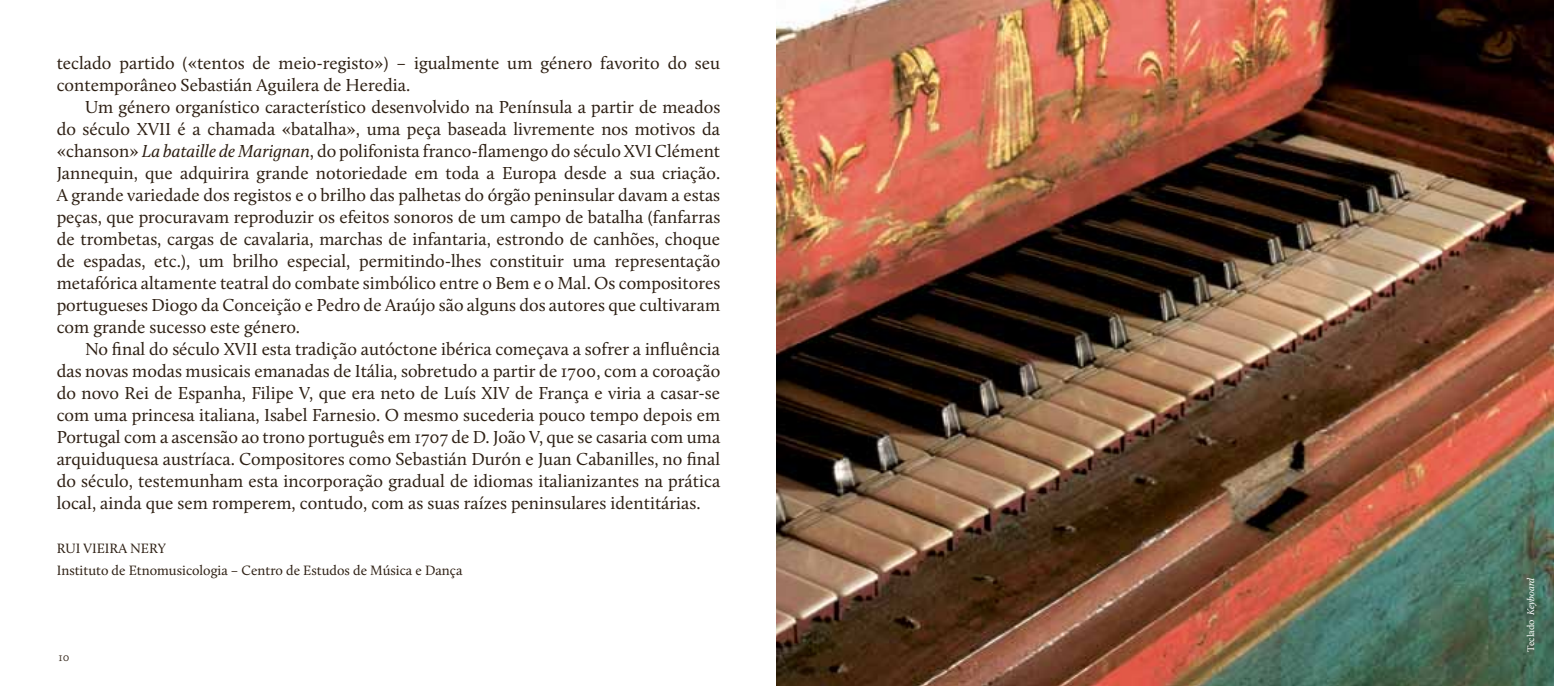
<style>
.page{position:relative;width:1554px;height:686px;background:#fff}
.page>*{position:absolute;margin:0;border:0;box-sizing:border-box;transform-origin:0 0}
.t1{font:18px/22px "Calluna";color:#2e2014;text-align:justify}
.t2{font:14px/22px "Calluna";color:#2e2014}
.t3{font:300 12px "Calluna";color:#2e2014}
.t4{font:italic 10px "Calluna";color:#fff}
.s1{font-style:italic}
.s2{font-style:normal}
</style>
<div class="page">
<img style="left:777px;top:0;width:776px;height:686px">
<p class="t1" style="left:57px;top:52px;width:665px">teclado partido («tentos de meio-registo») – igualmente um género favorito do seu contemporâneo Sebastián Aguilera de Heredia.</p>
<p class="t1" style="left:57px;top:96px;width:665px;text-indent:28px">Um género organístico característico desenvolvido na Península a partir de meados do século XVII é a chamada «batalha», uma peça baseada livremente nos motivos da «chanson» <span class="s1">La bataille de Marignan</span>, do polifonista franco-flamengo do século XVI Clément Jannequin, que adquirira grande notoriedade em toda a Europa desde a sua criação.<br>A grande variedade dos registos e o brilho das palhetas do órgão peninsular davam a estas peças, que procuravam reproduzir os efeitos sonoros de um campo de batalha (fanfarras de trombetas, cargas de cavalaria, marchas de infantaria, estrondo de canhões, choque de espadas, etc.), um brilho especial, permitindo-lhes constituir uma representação metafórica altamente teatral do combate simbólico entre o Bem e o Mal. Os compositores portugueses Diogo da Conceição e Pedro de Araújo são alguns dos autores que cultivaram com grande sucesso este género.</p>
<p class="t1" style="left:57px;top:338px;width:665px;text-indent:28px">No final do século XVII esta tradição autóctone ibérica começava a sofrer a influência das novas modas musicais emanadas de Itália, sobretudo a partir de 1700, com a coroação do novo Rei de Espanha, Filipe V, que era neto de Luís XIV de França e viria a casar-se com uma princesa italiana, Isabel Farnesio. O mesmo sucederia pouco tempo depois em Portugal com a ascensão ao trono português em 1707 de D. João V, que se casaria com uma arquiduquesa austríaca. Compositores como Sebastián Durón e Juan Cabanilles, no final do século, testemunham esta incorporação gradual de idiomas italianizantes na prática local, ainda que sem romperem, contudo, com as suas raízes peninsulares identitárias.</p>
<p class="t2" style="left:57px;top:537px;width:407px">RUI VIEIRA NERY<br>Instituto de Etnomusicologia – Centro de Estudos de Música e Dança</p>
<p class="t3" style="left:59px;top:650px;width:13px">10</p>
<p class="t4" style="left:1524px;top:652px;width:76px;rotate:-90deg"><span class="s2">Teclado</span> Keyboard</p>
</div>
